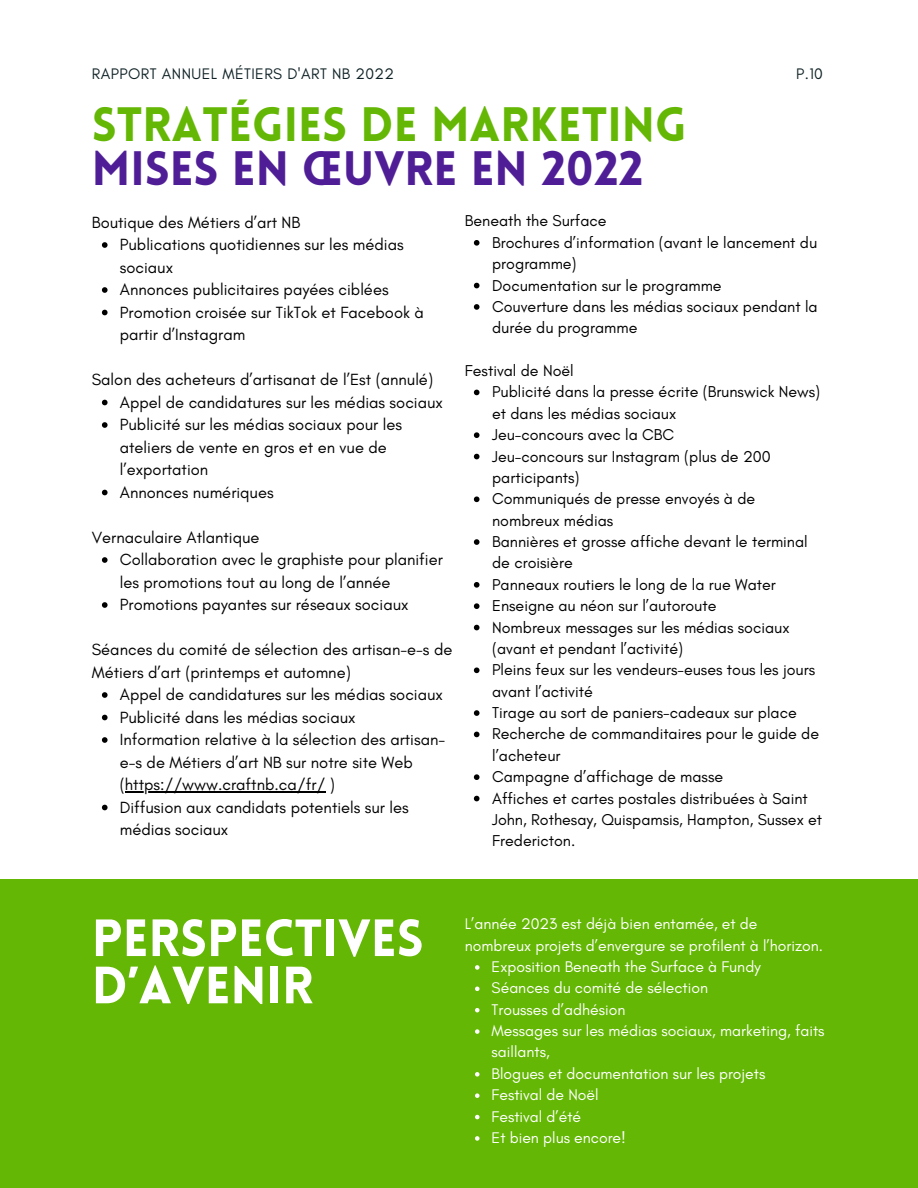
<style>
.page{position:relative;width:918px;height:1188px;background:#fff}
.page>*{position:absolute;margin:0;border:0;box-sizing:border-box;transform-origin:0 0}
.t1{font:900 51.3px/47.2px "Lovelo";color:#fff}
.t2{font:900 47.25px/43.8px "Lovelo";color:#64b704}
.t3{font:16.5px/22.5px "Glacial Indifference";color:#000}
.t4{font:16.05px/21.3px "Glacial Indifference";color:#000}
.t5{font:15.75px/21.3px "Glacial Indifference";color:#fff}
.t6{font:15.6px "Glacial Indifference";letter-spacing:.03em;color:#102226}
.s1{color:#4f1e96}
</style>
<div class="page">
<div style="left:0;top:880px;width:918px;height:308px;background:#64b704"></div>
<svg style="left:475px;top:965px;width:5px;height:5px"></svg>
<svg style="left:475px;top:987px;width:5px;height:4px"></svg>
<svg style="left:475px;top:1008px;width:5px;height:4px"></svg>
<svg style="left:475px;top:1029px;width:5px;height:5px"></svg>
<svg style="left:475px;top:1072px;width:5px;height:5px"></svg>
<svg style="left:475px;top:1093px;width:5px;height:5px"></svg>
<svg style="left:475px;top:1115px;width:5px;height:4px"></svg>
<svg style="left:475px;top:1136px;width:5px;height:5px"></svg>
<svg style="left:102px;top:242px;width:6px;height:6px"></svg>
<svg style="left:102px;top:287px;width:6px;height:6px"></svg>
<svg style="left:102px;top:310px;width:6px;height:5px"></svg>
<svg style="left:102px;top:400px;width:6px;height:5px"></svg>
<svg style="left:102px;top:422px;width:6px;height:6px"></svg>
<svg style="left:102px;top:490px;width:6px;height:5px"></svg>
<svg style="left:102px;top:557px;width:6px;height:6px"></svg>
<svg style="left:102px;top:602px;width:6px;height:6px"></svg>
<svg style="left:102px;top:692px;width:6px;height:6px"></svg>
<svg style="left:102px;top:715px;width:6px;height:5px"></svg>
<svg style="left:102px;top:737px;width:6px;height:6px"></svg>
<hr style="left:125px;top:791px;width:200px;height:1px;background:#000">
<svg style="left:102px;top:805px;width:6px;height:5px"></svg>
<svg style="left:474px;top:240px;width:6px;height:6px"></svg>
<svg style="left:474px;top:283px;width:6px;height:5px"></svg>
<svg style="left:474px;top:304px;width:6px;height:6px"></svg>
<svg style="left:474px;top:390px;width:6px;height:5px"></svg>
<svg style="left:474px;top:432px;width:6px;height:6px"></svg>
<svg style="left:474px;top:454px;width:6px;height:5px"></svg>
<svg style="left:474px;top:496px;width:6px;height:6px"></svg>
<svg style="left:474px;top:539px;width:6px;height:6px"></svg>
<svg style="left:474px;top:582px;width:6px;height:6px"></svg>
<svg style="left:474px;top:603px;width:6px;height:6px"></svg>
<svg style="left:474px;top:625px;width:6px;height:5px"></svg>
<svg style="left:474px;top:667px;width:6px;height:6px"></svg>
<svg style="left:474px;top:710px;width:6px;height:6px"></svg>
<svg style="left:474px;top:732px;width:6px;height:5px"></svg>
<svg style="left:474px;top:774px;width:6px;height:6px"></svg>
<svg style="left:474px;top:796px;width:6px;height:5px"></svg>
<p class="t6" style="left:92px;top:65px;width:304px">RAPPORT ANNUEL MÉTIERS D'ART NB 2022</p>
<p class="t6" style="left:796px;top:65px;width:28px">P.10</p>
<p class="t2" style="left:92px;top:108px;width:597px">STRATÉGIES DE MARKETING<br><span class="s1">MISES EN ŒUVRE EN 2022</span></p>
<p class="t3" style="left:92px;top:211px;width:210px">Boutique des Métiers d’art NB</p>
<p class="t3" style="left:120px;top:233px;width:285px">Publications quotidiennes sur les médias sociaux</p>
<p class="t3" style="left:120px;top:278px;width:270px">Annonces publicitaires payées ciblées</p>
<p class="t3" style="left:120px;top:301px;width:306px">Promotion croisée sur TikTok et Facebook à partir d’Instagram</p>
<p class="t3" style="left:92px;top:368px;width:343px">Salon des acheteurs d’artisanat de l’Est (annulé)</p>
<p class="t3" style="left:120px;top:391px;width:325px">Appel de candidatures sur les médias sociaux</p>
<p class="t3" style="left:120px;top:413px;width:284px">Publicité sur les médias sociaux pour les ateliers de vente en gros et en vue de l’exportation</p>
<p class="t3" style="left:120px;top:481px;width:155px">Annonces numériques</p>
<p class="t3" style="left:92px;top:526px;width:169px">Vernaculaire Atlantique</p>
<p class="t3" style="left:120px;top:548px;width:324px">Collaboration avec le graphiste pour planifier les promotions tout au long de l’année</p>
<p class="t3" style="left:120px;top:593px;width:290px">Promotions payantes sur réseaux sociaux</p>
<p class="t3" style="left:92px;top:638px;width:362px">Séances du comité de sélection des artisan-e-s de<br>Métiers d’art (printemps et automne)</p>
<p class="t3" style="left:120px;top:683px;width:325px">Appel de candidatures sur les médias sociaux</p>
<p class="t3" style="left:120px;top:706px;width:237px">Publicité dans les médias sociaux</p>
<p class="t3" style="left:120px;top:728px;width:327px">Information relative à la sélection des artisan&shy;e-s de Métiers d’art NB sur notre site Web (https://www.craftnb.ca/fr/ )</p>
<p class="t3" style="left:120px;top:796px;width:290px">Diffusion aux candidats potentiels sur les médias sociaux</p>
<p class="t4" style="left:465px;top:210px;width:143px">Beneath the Surface</p>
<p class="t4" style="left:492px;top:232px;width:327px">Brochures d’information (avant le lancement du programme)</p>
<p class="t4" style="left:492px;top:274px;width:231px">Documentation sur le programme</p>
<p class="t4" style="left:492px;top:296px;width:327px">Couverture dans les médias sociaux pendant la durée du programme</p>
<p class="t4" style="left:465px;top:360px;width:110px">Festival de Noël</p>
<p class="t4" style="left:492px;top:381px;width:330px">Publicité dans la presse écrite (Brunswick News) et dans les médias sociaux</p>
<p class="t4" style="left:492px;top:424px;width:184px">Jeu-concours avec la CBC</p>
<p class="t4" style="left:492px;top:445px;width:280px">Jeu-concours sur Instagram (plus de 200 participants)</p>
<p class="t4" style="left:492px;top:488px;width:265px">Communiqués de presse envoyés à de nombreux médias</p>
<p class="t4" style="left:492px;top:531px;width:317px">Bannières et grosse affiche devant le terminal de croisière</p>
<p class="t4" style="left:492px;top:574px;width:285px">Panneaux routiers le long de la rue Water</p>
<p class="t4" style="left:492px;top:595px;width:226px">Enseigne au néon sur l’autoroute</p>
<p class="t4" style="left:492px;top:616px;width:299px">Nombreux messages sur les médias sociaux (avant et pendant l’activité)</p>
<p class="t4" style="left:492px;top:659px;width:325px">Pleins feux sur les vendeurs-euses tous les jours avant l’activité</p>
<p class="t4" style="left:492px;top:702px;width:306px">Tirage au sort de paniers-cadeaux sur place</p>
<p class="t4" style="left:492px;top:723px;width:328px">Recherche de commanditaires pour le guide de l’acheteur</p>
<p class="t4" style="left:492px;top:766px;width:233px">Campagne d’affichage de masse</p>
<p class="t4" style="left:492px;top:787px;width:332px">Affiches et cartes postales distribuées à Saint<br>John, Rothesay, Quispamsis, Hampton, Sussex et<br>Fredericton.</p>
<p class="t1" style="left:92px;top:920px;width:333px">PERSPECTIVES<br>D’AVENIR</p>
<p class="t5" style="left:465px;top:913px;width:360px">L’année 2023 est déjà bien entamée, et de nombreux projets d’envergure se profilent à l’horizon.</p>
<p class="t5" style="left:492px;top:956px;width:271px">Exposition Beneath the Surface à Fundy</p>
<p class="t5" style="left:492px;top:977px;width:218px">Séances du comité de sélection</p>
<p class="t5" style="left:492px;top:999px;width:135px">Trousses d’adhésion</p>
<p class="t5" style="left:492px;top:1020px;width:334px">Messages sur les médias sociaux, marketing, faits saillants,</p>
<p class="t5" style="left:492px;top:1063px;width:275px">Blogues et documentation sur les projets</p>
<p class="t5" style="left:492px;top:1084px;width:109px">Festival de Noël</p>
<p class="t5" style="left:492px;top:1105px;width:91px">Festival d’été</p>
<p class="t5" style="left:492px;top:1127px;width:136px">Et bien plus encore!</p>
</div>
